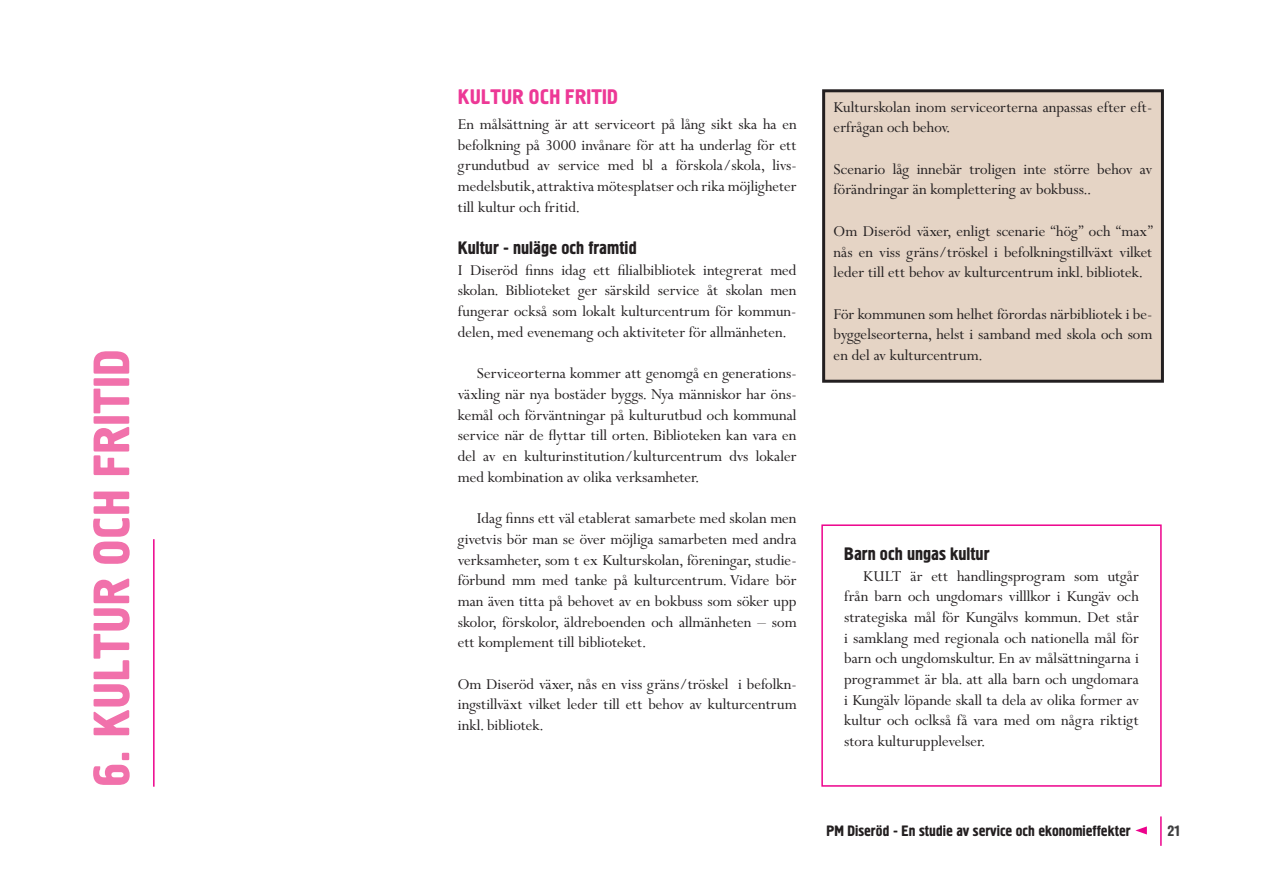
<style>
.page{position:relative;width:1263px;height:893px;background:#fff}
.page>*{position:absolute;margin:0;border:0;box-sizing:border-box;transform-origin:0 0}
.t1{font:51px "Hermes";letter-spacing:.01em;color:#f171ab}
.t2{font:21px "Hermes";letter-spacing:.01em;color:#ed3896}
.t3{font:18px "Hermes";color:#231f20}
.t4{font:16.95px/20.7px "Perpetua MT Std";color:#231f20;text-align:justify}
.t5{font:15px "Hermes";color:#231f20}
.t6{font:15px "Hermes";color:#3e3e3f}
</style>
<div class="page">
<hr style="left:1160px;top:816px;width:2px;height:30px;background:#ed028c">
<svg style="left:1135px;top:826px;width:12px;height:8px"></svg>
<hr style="left:153px;top:539px;width:2px;height:248px;background:#ed028c">
<div style="left:821px;top:524px;width:341px;height:263px;border:2px solid #ed028c"></div>
<div style="left:824px;top:91px;width:338px;height:290px;background:#e5d4c5"></div>
<div style="left:822px;top:89px;width:342px;height:294px;border:3px solid #231f20"></div>
<h1 class="t1" style="left:79px;top:786px;width:435px;rotate:-90deg">6. Kultur och fritid</h1>
<p class="t2" style="left:458px;top:83px;width:160px">Kultur och fritid</p>
<p class="t4" style="left:458px;top:114px;width:340px">En målsättning är att serviceort på lång sikt ska ha en befolkning på 3000 invånare för att ha underlag för ett grundutbud av service med bl a förskola/skola, livs&shy;medelsbutik, attraktiva mötesplatser och rika möjligheter till kultur och fritid.</p>
<p class="t3" style="left:458px;top:236px;width:181px">Kultur - nuläge och framtid</p>
<p class="t4" style="left:458px;top:260px;width:340px">I Diseröd finns idag ett filialbibliotek integrerat med skolan. Biblioteket ger särskild service åt skolan men fungerar också som lokalt kulturcentrum för kommun&shy;delen, med evenemang och aktiviteter för allmänheten.</p>
<p class="t4" style="left:458px;top:364px;width:340px;text-indent:19px">Serviceorterna kommer att genomgå en generations&shy;växling när nya bostäder byggs. Nya människor har öns&shy;kemål och förväntningar på kulturutbud och kommunal service när de flyttar till orten. Biblioteken kan vara en del av en kulturinstitution/kulturcentrum dvs lokaler med kombination av olika verksamheter.</p>
<p class="t4" style="left:458px;top:508px;width:340px;text-indent:19px">Idag finns ett väl etablerat samarbete med skolan men givetvis bör man se över möjliga samarbeten med andra verksamheter, som t ex Kulturskolan, föreningar, studie&shy;förbund mm med tanke på kulturcentrum. Vidare bör man även titta på behovet av en bokbuss som söker upp skolor, förskolor, äldreboenden och allmänheten – som ett komplement till biblioteket.</p>
<p class="t4" style="left:458px;top:674px;width:340px">Om Diseröd växer, nås en viss gräns/tröskel i befolkn&shy;ingstillväxt vilket leder till ett behov av kulturcentrum inkl. bibliotek.</p>
<p class="t4" style="left:834px;top:97px;width:320px">Kulturskolan inom serviceorterna anpassas efter eft&shy;erfrågan och behov.</p>
<p class="t4" style="left:834px;top:159px;width:320px">Scenario låg innebär troligen inte större behov av förändringar än komplettering av bokbuss..</p>
<p class="t4" style="left:834px;top:221px;width:321px">Om Diseröd växer, enligt scenarie “hög” och “max” nås en viss gräns/tröskel i befolkningstillväxt vilket leder till ett behov av kulturcentrum inkl. bibliotek.</p>
<p class="t4" style="left:834px;top:304px;width:320px">För kommunen som helhet förordas närbibliotek i be&shy;byggelseorterna, helst i samband med skola och som en del av kulturcentrum.</p>
<p class="t3" style="left:844px;top:542px;width:147px">Barn och ungas kultur</p>
<p class="t4" style="left:844px;top:566px;width:296px;text-indent:19px">KULT är ett handlingsprogram som utgår från barn och ungdomars villlkor i Kungäv och strategiska mål för Kungälvs kommun. Det står i samklang med regionala och nationella mål för barn och ungdomskultur. En av målsättningarna i programmet är bla. att alla barn och ungdomara i Kungälv löpande skall ta dela av olika former av kultur och oclkså få vara med om några riktigt stora kulturupplevelser.</p>
<p class="t5" style="left:826px;top:821px;width:306px">PM Diseröd - En studie av service och ekonomieffekter</p>
<p class="t6" style="left:1167px;top:822px;width:14px">21</p>
</div>
